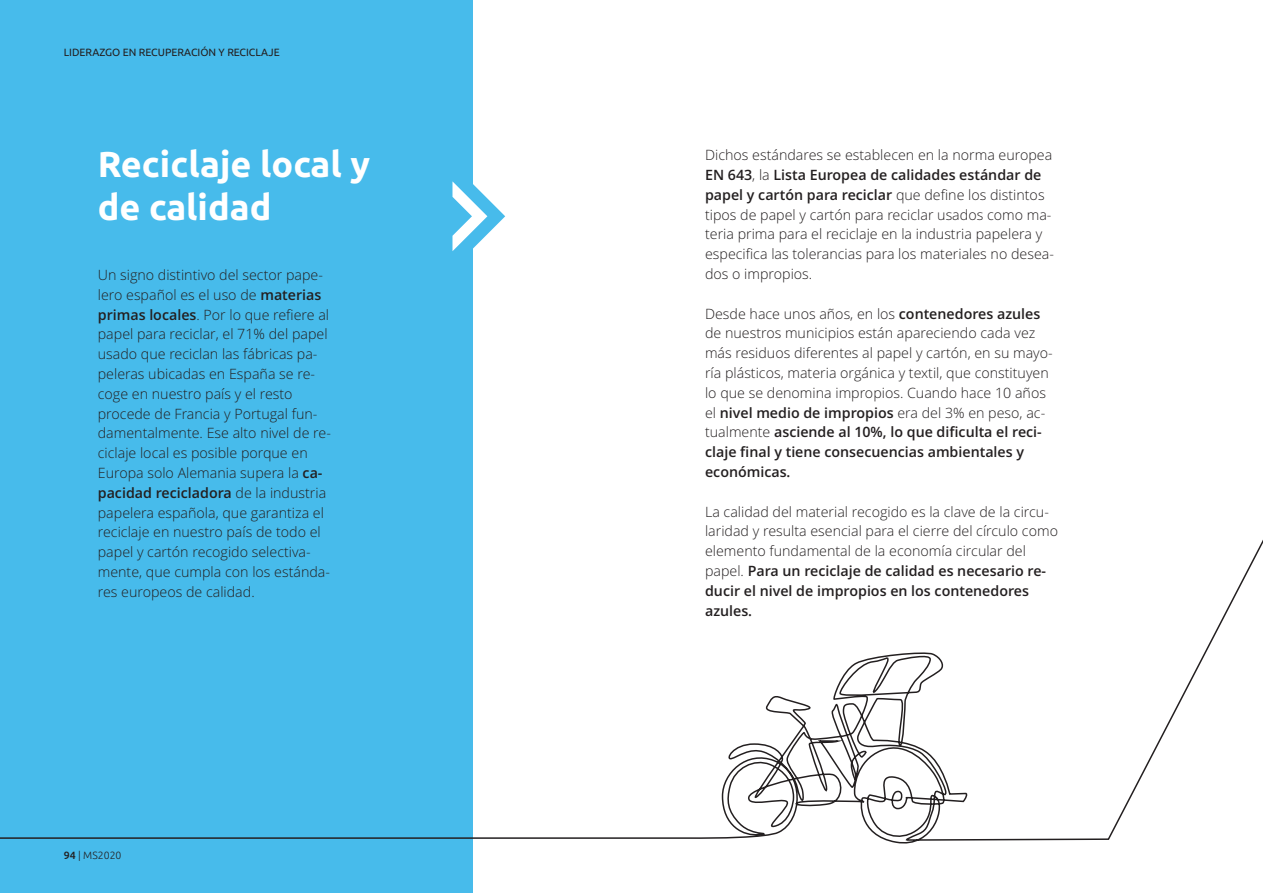
<style>
.page{position:relative;width:1263px;height:893px;background:#fff}
.page>*{position:absolute;margin:0;border:0;box-sizing:border-box;transform-origin:0 0}
.t1{font:700 36px/43.2px "Ubuntu";color:#fff}
.t2{font:300 14.25px/19.8px "Open Sans";color:#231f20}
.t3{font:10.5px "Ubuntu";color:#231f20}
.t4{font:300 10.5px "Ubuntu";color:#231f20}
.s1{font-weight:600}
.s2{font-weight:500}
</style>
<div class="page">
<div style="left:0;top:0;width:473px;height:893px;background:#47bbeb"></div>
<svg style="left:452px;top:181px;width:53px;height:70px"></svg>
<svg style="left:0;top:539px;width:1263px;height:305px"></svg>
<p class="t3" style="left:64px;top:46px;width:217px">LIDERAZGO EN RECUPERACIÓN Y RECICLAJE</p>
<h1 class="t1" style="left:98px;top:142px;width:274px">Reciclaje local y de calidad</h1>
<p class="t2" style="left:98px;top:265px;width:235px">Un signo distintivo del sector pape&shy;lero español es el uso de <span class="s1">materias primas locales</span>. Por lo que refiere al papel para reciclar, el 71% del papel usado que reciclan las fábricas pa&shy;peleras ubicadas en España se re&shy;coge en nuestro país y el resto procede de Francia y Portugal fun&shy;damentalmente. Ese alto nivel de re&shy;ciclaje local es posible porque en Europa solo Alemania supera la <span class="s1">ca&shy;pacidad recicladora</span> de la industria papelera española, que garantiza el reciclaje en nuestro país de todo el papel y cartón recogido selectiva&shy;mente, que cumpla con los estánda&shy;res europeos de calidad.</p>
<p class="t4" style="left:64px;top:848px;width:59px"><span class="s2">94</span> | MS2020</p>
<p class="t2" style="left:705px;top:145px;width:350px">Dichos estándares se establecen en la norma europea <span class="s1">EN 643</span>, la <span class="s1">Lista Europea de calidades estándar de papel y cartón para reciclar</span> que define los distintos tipos de papel y cartón para reciclar usados como ma&shy;teria prima para el reciclaje en la industria papelera y especifica las tolerancias para los materiales no desea&shy;dos o impropios.</p>
<p class="t2" style="left:705px;top:304px;width:349px">Desde hace unos años, en los <span class="s1">contenedores azules </span>de nuestros municipios están apareciendo cada vez más residuos diferentes al papel y cartón, en su mayo&shy;ría plásticos, materia orgánica y textil, que constituyen lo que se denomina impropios. Cuando hace 10 años el <span class="s1">nivel medio de impropios</span> era del 3% en peso, ac&shy;tualmente <span class="s1">asciende al 10%, lo que dificulta el reci&shy;claje final y tiene consecuencias ambientales y económicas.</span></p>
<p class="t2" style="left:705px;top:502px;width:354px">La calidad del material recogido es la clave de la circu&shy;laridad y resulta esencial para el cierre del círculo como elemento fundamental de la economía circular del papel. <span class="s1">Para un reciclaje de calidad es necesario re&shy;ducir el nivel de impropios en los contenedores azules.</span></p>
</div>
